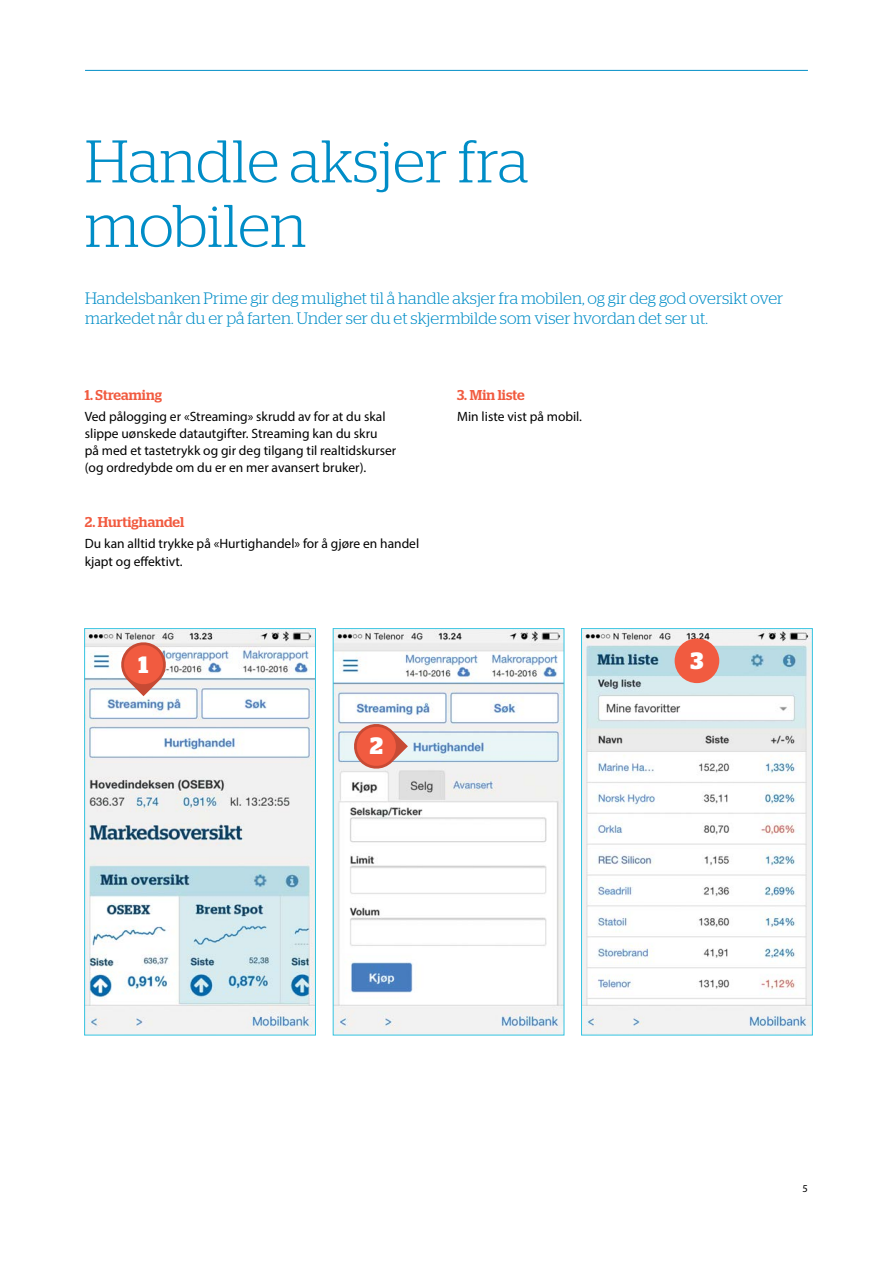
<style>
.page{position:relative;width:893px;height:1263px;background:#fff}
.page>*{position:absolute;margin:0;border:0;box-sizing:border-box;transform-origin:0 0}
.t1{font:300 60px/64.5px "Stag";color:#008dc7}
.t2{font:700 23.7px "Stag";color:#fff}
.t3{font:300 16.5px/20.2px "Stag";letter-spacing:.005em;color:#008dc7}
.t4{font:500 14.25px "Stag";letter-spacing:.005em;color:#f15b40}
.t5{font:13.5px/17.2px "Myriad Pro";color:#000}
.t6{font:10.5px "Myriad Pro";color:#000}
</style>
<div class="page">
<hr style="left:85px;top:70px;width:723px;height:1px;background:#008dc7">
<svg style="left:84px;top:628px;width:232px;height:407px"></svg>
<svg style="left:333px;top:628px;width:231px;height:407px"></svg>
<svg style="left:581px;top:628px;width:232px;height:407px"></svg>
<svg style="left:119px;top:640px;width:49px;height:56px"></svg>
<div style="left:675px;top:638px;width:44px;height:45px;background:#f15b40;border-radius:50%"></div>
<svg style="left:352px;top:722px;width:56px;height:49px"></svg>
<h1 class="t1" style="left:85px;top:128px;width:445px">Handle aksjer fra mobilen</h1>
<p class="t3" style="left:85px;top:287px;width:700px">Handelsbanken Prime gir deg mulighet til å handle aksjer fra mobilen, og gir deg god oversikt over markedet når du er på farten. Under ser du et skjermbilde som viser hvordan det ser ut.</p>
<p class="t4" style="left:85px;top:386px;width:79px">1. Streaming</p>
<p class="t5" style="left:85px;top:407px;width:313px">Ved pålogging er «Streaming» skrudd av for at du skal slippe uønskede datautgifter. Streaming kan du skru<br>på med et tastetrykk og gir deg tilgang til realtidskurser (og ordredybde om du er en mer avansert bruker).</p>
<p class="t4" style="left:85px;top:514px;width:101px">2. Hurtighandel</p>
<p class="t5" style="left:85px;top:535px;width:336px">Du kan alltid trykke på «Hurtighandel» for å gjøre en handel kjapt og effektivt.</p>
<p class="t4" style="left:457px;top:386px;width:69px">3. Min liste</p>
<p class="t5" style="left:457px;top:407px;width:126px">Min liste vist på mobil.</p>
<h2 class="t2" style="left:139px;top:650px;width:11px">1</h2>
<h2 class="t2" style="left:690px;top:646px;width:15px">3</h2>
<h2 class="t2" style="left:370px;top:732px;width:15px">2</h2>
<p class="t6" style="left:802px;top:1182px;width:7px">5</p>
</div>
